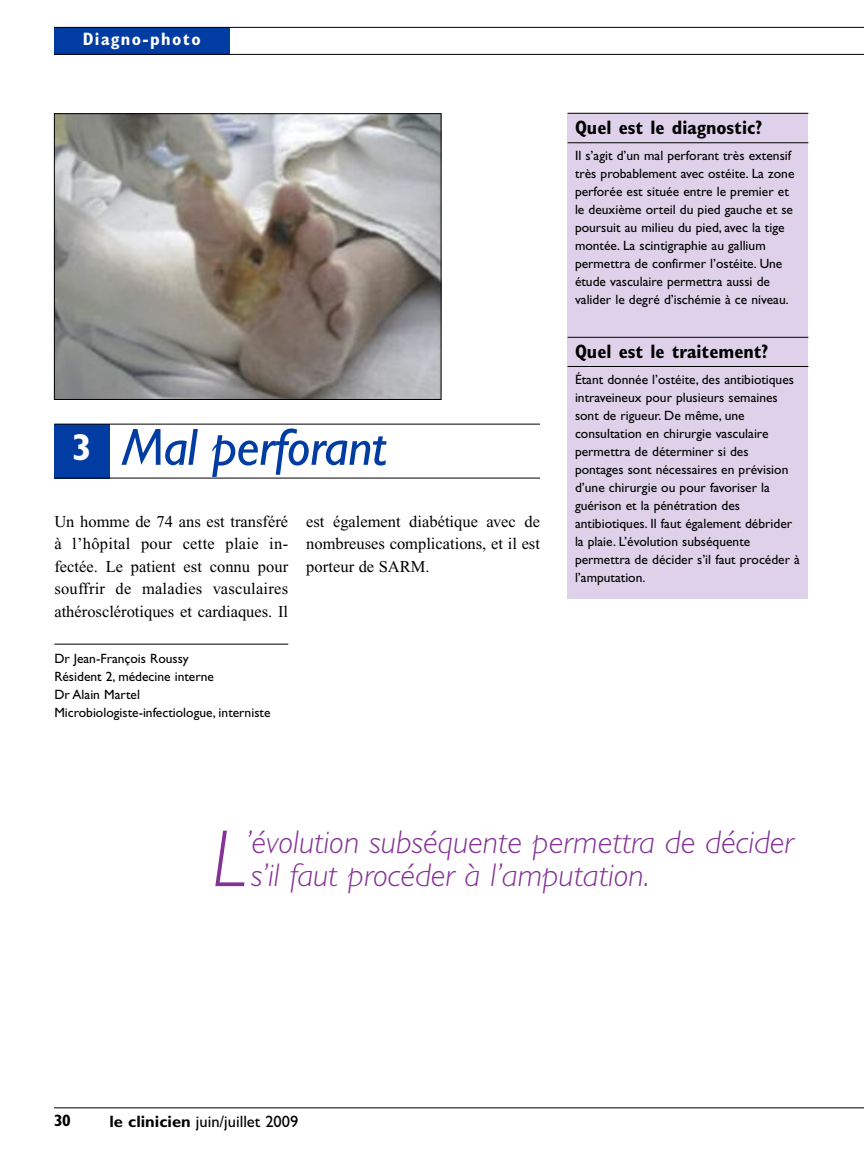
<style>
.page{position:relative;width:864px;height:1175px;background:#fff}
.page>*{position:absolute;margin:0;border:0;box-sizing:border-box;transform-origin:0 0}
.t1{font:italic 300 81.3px "Gill Sans";color:#843295}
.t2{font:italic 52.5px "Gill Sans";letter-spacing:-.015em;color:#003ca2}
.t3{font:700 condensed 37.5px "Gill Sans";color:#fff}
.t4{font:italic 300 33px/33px "Gill Sans";color:#843295}
.t5{font:700 condensed 19.5px "Gill Sans";color:#000}
.t6{font:700 condensed 18px "Gill Sans";letter-spacing:.08em;color:#fff}
.t7{font:16.5px/22.5px "Times New Roman";color:#000;text-align:justify}
.t8{font:16.5px "Gill Sans";color:#000}
.t9{font:700 condensed 16.5px "Gill Sans";color:#000}
.t10{font:13.5px/18px "Gill Sans";color:#000}
.s1{font-weight:700}
</style>
<div class="page">
<div style="left:54px;top:27px;width:176px;height:27px;background:#003ca2"></div>
<hr style="left:54px;top:27px;width:810px;height:1px;background:#000">
<hr style="left:54px;top:54px;width:810px;height:1px;background:#000">
<hr style="left:54px;top:1107px;width:810px;height:1px;background:#000">
<img style="left:56px;top:115px;width:383px;height:283px">
<div style="left:54px;top:113px;width:387px;height:287px;border:1px solid #000"></div>
<div style="left:568px;top:113px;width:240px;height:486px;background:#dfd1ea"></div>
<hr style="left:54px;top:644px;width:234px;height:1px;background:#000">
<hr style="left:568px;top:337px;width:240px;height:1px;background:#000">
<hr style="left:568px;top:366px;width:240px;height:1px;background:#000">
<div style="left:54px;top:424px;width:56px;height:54px;background:#003ca2"></div>
<hr style="left:568px;top:113px;width:240px;height:1px;background:#000">
<hr style="left:568px;top:142px;width:240px;height:1px;background:#000">
<hr style="left:54px;top:477px;width:486px;height:1px;background:#000">
<hr style="left:54px;top:424px;width:486px;height:1px;background:#000">
<h3 class="t6" style="left:83px;top:32px;width:120px">Diagno-photo</h3>
<h3 class="t3" style="left:72px;top:433px;width:21px">3</h3>
<h2 class="t2" style="left:122px;top:427px;width:266px">Mal perforant</h2>
<p class="t7" style="left:54px;top:511px;width:235px">Un homme de 74 ans est transféré à l’hôpital pour cette plaie in&shy;fectée. Le patient est connu pour souffrir de maladies vasculaires athérosclérotiques et cardiaques. Il</p>
<p class="t7" style="left:306px;top:511px;width:235px">est également diabétique avec de nombreuses complications, et il est porteur de SARM.</p>
<p class="t10" style="left:54px;top:651px;width:218px">Dr Jean-François Roussy<br>Résident 2, médecine interne<br>Dr Alain Martel<br>Microbiologiste-infectiologue, interniste</p>
<h3 class="t5" style="left:575px;top:120px;width:189px">Quel est le diagnostic?</h3>
<p class="t10" style="left:575px;top:148px;width:221px">Il s’agit d’un mal perforant très extensif très probablement avec ostéite. La zone perforée est située entre le premier et le deuxième orteil du pied gauche et se poursuit au milieu du pied, avec la tige montée. La scintigraphie au gallium permettra de confirmer l’ostéite. Une étude vasculaire permettra aussi de valider le degré d’ischémie à ce niveau.</p>
<h3 class="t5" style="left:575px;top:344px;width:195px">Quel est le traitement?</h3>
<p class="t10" style="left:575px;top:372px;width:227px">Étant donnée l’ostéite, des antibiotiques intraveineux pour plusieurs semaines sont de rigueur. De même, une consultation en chirurgie vasculaire permettra de déterminer si des pontages sont nécessaires en prévision d’une chirurgie ou pour favoriser la guérison et la pénétration des antibiotiques. Il faut également débrider la plaie. L’évolution subséquente permettra de décider s’il faut procéder à l’amputation.</p>
<h1 class="t1" style="left:212px;top:828px;width:35px">L</h1>
<h3 class="t4" style="left:246px;top:828px;width:549px">’évolution subséquente permettra de décider s’il faut procéder à l’amputation.</h3>
<p class="t9" style="left:54px;top:1114px;width:18px">30</p>
<p class="t8" style="left:110px;top:1115px;width:190px"><span class="s1">le clinicien</span> juin/juillet 2009</p>
</div>
